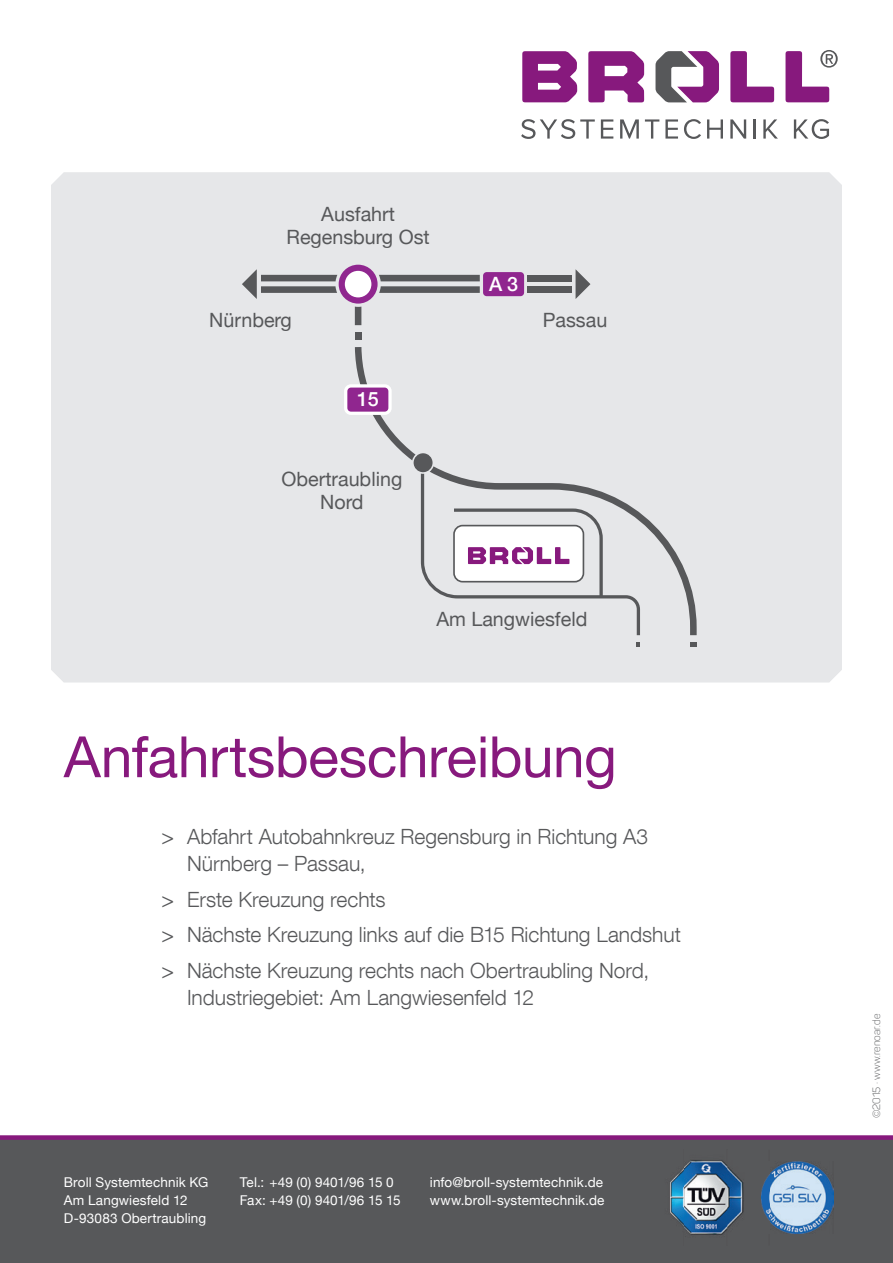
<style>
.page{position:relative;width:893px;height:1263px;background:#fff}
.page>*{position:absolute;margin:0;border:0;box-sizing:border-box;transform-origin:0 0}
.t1{font:57px "Helvetica Neue";letter-spacing:-.01em;color:#87197d}
.t2{font:300 21px/35.5px "Helvetica Neue LT Com";color:#57585a}
.t3{font:19.65px/23px "Helvetica Neue";color:#57585a;text-align:center}
.t4{font:500 19.65px "Helvetica Neue";color:#fff}
.t5{font:13.5px/18px "Helvetica Neue";letter-spacing:.01em;color:#fff}
.t6{font:300 10.5px "Panton";color:#57585a}
.s1{font-weight:400}
</style>
<div class="page">
<div style="left:51px;top:172px;width:791px;height:510px;background:#e6e7e9"></div>
<div style="left:527px;top:286px;width:45px;height:7px;background:#57585a"></div>
<div style="left:527px;top:275px;width:45px;height:6px;background:#57585a"></div>
<div style="left:483px;top:272px;width:41px;height:24px;background:#90268f;border-radius:4px"></div>
<svg style="left:690px;top:642px;width:7px;height:5px"></svg>
<div style="left:355px;top:332px;width:6px;height:8px;background:#57585a"></div>
<svg style="left:637px;top:642px;width:3px;height:5px"></svg>
<svg style="left:379px;top:275px;width:101px;height:18px"></svg>
<svg style="left:355px;top:307px;width:6px;height:18px"></svg>
<svg style="left:339px;top:265px;width:39px;height:39px"></svg>
<div style="left:345px;top:271px;width:26px;height:26px;background:#fff;border-radius:50%"></div>
<svg style="left:355px;top:347px;width:60px;height:113px"></svg>
<svg style="left:430px;top:466px;width:267px;height:169px;fill:#e6e7e9"></svg>
<div style="left:414px;top:453px;width:19px;height:19px;background:#57585a;border-radius:50%"></div>
<div style="left:346px;top:386px;width:44px;height:27px;background:#90268f;border-radius:5px"></div>
<div style="left:344px;top:384px;width:48px;height:31px;border:3px solid #fff;border-radius:5px"></div>
<svg style="left:242px;top:269px;width:95px;height:30px"></svg>
<svg style="left:576px;top:269px;width:14px;height:30px"></svg>
<svg style="left:421px;top:474px;width:219px;height:161px"></svg>
<div style="left:0;top:1137px;width:893px;height:126px;background:#57585a"></div>
<div style="left:0;top:1135px;width:893px;height:5px;background:#87197d"></div>
<img style="left:670px;top:1160px;width:74px;height:75px">
<img style="left:761px;top:1161px;width:72px;height:73px">
<svg style="left:521px;top:119px;width:74px;height:20px"></svg>
<svg style="left:601px;top:119px;width:12px;height:20px"></svg>
<svg style="left:620px;top:119px;width:19px;height:20px"></svg>
<svg style="left:645px;top:119px;width:14px;height:20px"></svg>
<svg style="left:665px;top:119px;width:13px;height:20px"></svg>
<svg style="left:684px;top:119px;width:17px;height:20px"></svg>
<svg style="left:707px;top:119px;width:16px;height:20px"></svg>
<svg style="left:730px;top:119px;width:16px;height:20px"></svg>
<hr style="left:754px;top:119px;width:2px;height:20px;background:#57585a">
<svg style="left:763px;top:119px;width:15px;height:20px"></svg>
<svg style="left:794px;top:119px;width:35px;height:20px"></svg>
<svg style="left:522px;top:51px;width:55px;height:51px"></svg>
<svg style="left:588px;top:51px;width:56px;height:51px"></svg>
<svg style="left:730px;top:51px;width:44px;height:51px"></svg>
<svg style="left:655px;top:51px;width:64px;height:51px"></svg>
<svg style="left:785px;top:50px;width:53px;height:52px"></svg>
<p class="t3" style="left:287px;top:203px;width:145px">Ausfahrt<br>Regensburg Ost</p>
<p class="t4" style="left:489px;top:268px;width:30px">A 3</p>
<p class="t3" style="left:209px;top:310px;width:84px">Nürnberg</p>
<p class="t3" style="left:543px;top:310px;width:66px">Passau</p>
<p class="t4" style="left:357px;top:383px;width:23px">15</p>
<p class="t3" style="left:282px;top:469px;width:122px">Obertraubling<br>Nord</p>
<p class="t3" style="left:436px;top:608px;width:153px">Am Langwiesfeld</p>
<h1 class="t1" style="left:64px;top:716px;width:555px">Anfahrtsbeschreibung</h1>
<p class="t2" style="left:187px;top:823px;width:462px;line-height:27px;text-indent:-26px"><span class="s1">&gt;</span> Abfahrt Autobahnkreuz Regensburg in Richtung A3<br>Nürnberg – Passau,</p>
<p class="t2" style="left:162px;top:881px;width:521px"><span class="s1">&gt;</span> Erste Kreuzung rechts<br><span class="s1">&gt;</span> Nächste Kreuzung links auf die B15 Richtung Landshut <span class="s1">&gt;</span> Nächste Kreuzung rechts nach Obertraubling Nord,</p>
<p class="t2" style="left:187px;top:979px;width:349px">Industriegebiet: Am Langwiesenfeld 12</p>
<p class="t5" style="left:64px;top:1173px;width:146px">Broll Systemtechnik KG<br>Am Langwiesfeld 12<br>D-93083 Obertraubling</p>
<p class="t5" style="left:240px;top:1173px;width:162px">Tel.: +49 (0) 9401/96 15 0<br>Fax: +49 (0) 9401/96 15 15</p>
<p class="t5" style="left:430px;top:1173px;width:176px">info@broll-systemtechnik.de www.broll-systemtechnik.de</p>
<p class="t6" style="left:870px;top:1118px;width:106px;rotate:-90deg">©2015 · www.renoar.de</p>
</div>
